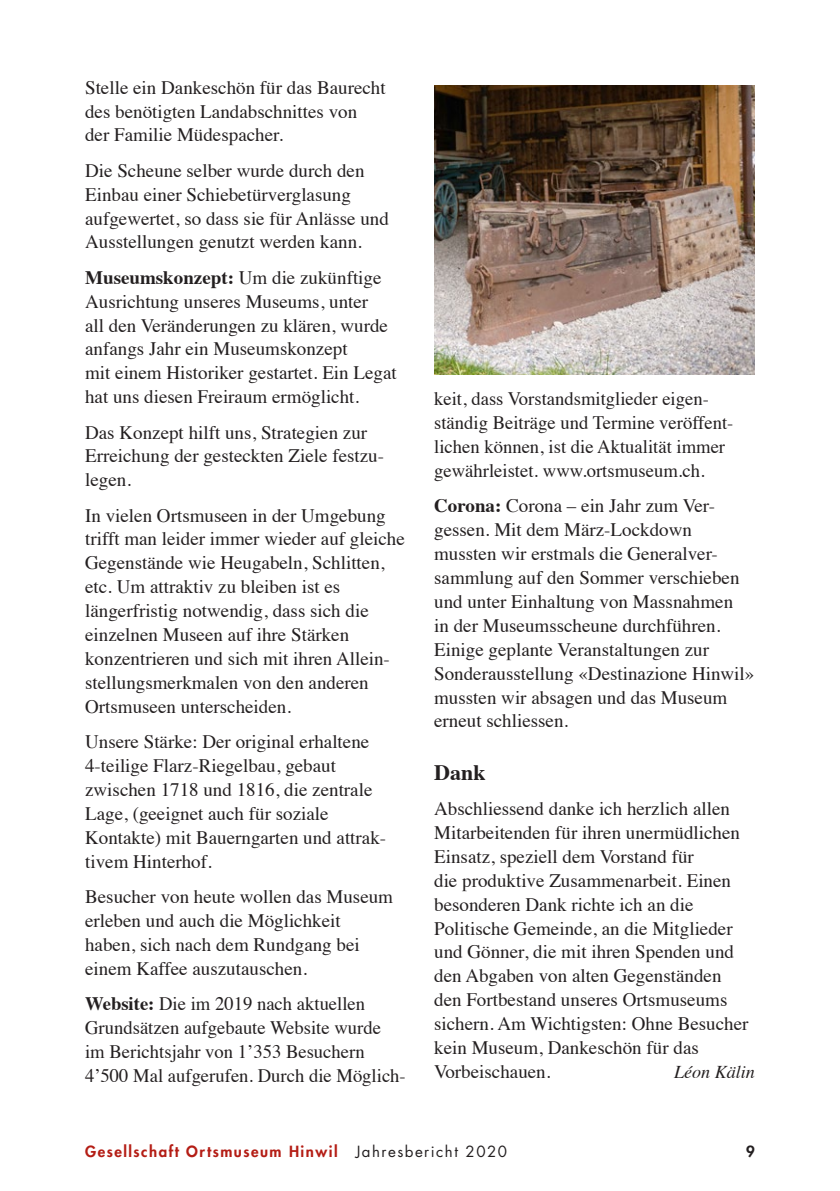
<style>
.page{position:relative;width:840px;height:1191px;background:#fff}
.page>*{position:absolute;margin:0;border:0;box-sizing:border-box;transform-origin:0 0}
.UT{font:700 22px "Times";color:#231f20}
.Grundtext{font:19px/24px "Times";color:#231f20}
.Grundtext-2{font:italic 18px "Times";color:#231f20}
.t1{font:800 15px "Futura";letter-spacing:.1em;color:#b41d15}
.t2{font:800 15px "Futura";color:#231f20}
.s1{font-weight:700}
.s2{font-weight:400;color:#231f20}
</style>
<div class="page">
<img style="left:434px;top:86px;width:320px;height:288px">
<p class="Grundtext" style="left:85px;top:74px;width:302px">Stelle ein Dankeschön für das Baurecht des benötigten Landabschnittes von der Familie Müdespacher.</p>
<p class="Grundtext" style="left:85px;top:157px;width:305px">Die Scheune selber wurde durch den Einbau einer Schiebetürverglasung aufgewertet, so dass sie für Anlässe und Ausstellungen genutzt werden kann.</p>
<p class="Grundtext" style="left:85px;top:264px;width:313px"><span class="s1">Museumskonzept:</span> Um die zukünftige Ausrichtung unseres Museums, unter<br>all den Veränderungen zu klären, wurde anfangs Jahr ein Museumskonzept<br>mit einem Historiker gestartet. Ein Legat hat uns diesen Freiraum ermöglicht.</p>
<p class="Grundtext" style="left:85px;top:418px;width:298px">Das Konzept hilft uns, Strategien zur<br>Erreichung der gesteckten Ziele festzu&shy;legen.</p>
<p class="Grundtext" style="left:85px;top:501px;width:321px">In vielen Ortsmuseen in der Umgebung trifft man leider immer wieder auf gleiche Gegenstände wie Heugabeln, Schlitten, etc. Um attraktiv zu bleiben ist es längerfristig notwendig, dass sich die einzelnen Museen auf ihre Stärken konzentrieren und sich mit ihren Allein&shy;stellungsmerkmalen von den anderen Ortsmuseen unterscheiden.</p>
<p class="Grundtext" style="left:85px;top:728px;width:301px">Unsere Stärke: Der original erhaltene 4-teilige Flarz-Riegelbau, gebaut zwischen 1718 und 1816, die zentrale Lage, (geeignet auch für soziale Kontakte) mit Bauerngarten und attrak&shy;tivem Hinterhof.</p>
<p class="Grundtext" style="left:85px;top:883px;width:309px">Besucher von heute wollen das Museum erleben und auch die Möglichkeit haben, sich nach dem Rundgang bei einem Kaffee auszutauschen.</p>
<p class="Grundtext" style="left:85px;top:989px;width:322px"><span class="s1">Website:</span> Die im 2019 nach aktuellen Grundsätzen aufgebaute Website wurde<br>im Berichtsjahr von 1’353 Besuchern 4’500 Mal aufgerufen. Durch die Möglich-</p>
<p class="Grundtext" style="left:434px;top:385px;width:299px">keit, dass Vorstandsmitglieder eigen&shy;ständig Beiträge und Termine veröffent&shy;lichen können, ist die Aktualität immer gewährleistet. www.ortsmuseum.ch.</p>
<p class="Grundtext" style="left:434px;top:492px;width:321px"><span class="s1">Corona:</span> Corona – ein Jahr zum Ver&shy;gessen. Mit dem März-Lockdown mussten wir erstmals die Generalver&shy;sammlung auf den Sommer verschieben und unter Einhaltung von Massnahmen<br>in der Museumsscheune durchführen.<br>Einige geplante Veranstaltungen zur Sonderausstellung «Destinazione Hinwil» mussten wir absagen und das Museum erneut schliessen.</p>
<p class="UT" style="left:434px;top:751px;width:53px">Dank</p>
<p class="Grundtext" style="left:434px;top:795px;width:315px">Abschliessend danke ich herzlich allen Mitarbeitenden für ihren unermüdlichen Einsatz, speziell dem Vorstand für<br>die produktive Zusammenarbeit. Einen besonderen Dank richte ich an die Politische Gemeinde, an die Mitglieder und Gönner, die mit ihren Spenden und den Abgaben von alten Gegenständen den Fortbestand unseres Ortsmuseums sichern. Am Wichtigsten: Ohne Besucher kein Museum, Dankeschön für das Vorbeischauen.</p>
<p class="Grundtext-2" style="left:674px;top:1056px;width:82px">Léon Kälin</p>
<p class="t1" style="left:85px;top:1141px;width:423px">Gesellschaft Ortsmuseum Hinwil <span class="s2">Jahresbericht 2020</span></p>
<p class="t2" style="left:745px;top:1141px;width:10px">9</p>
</div>
